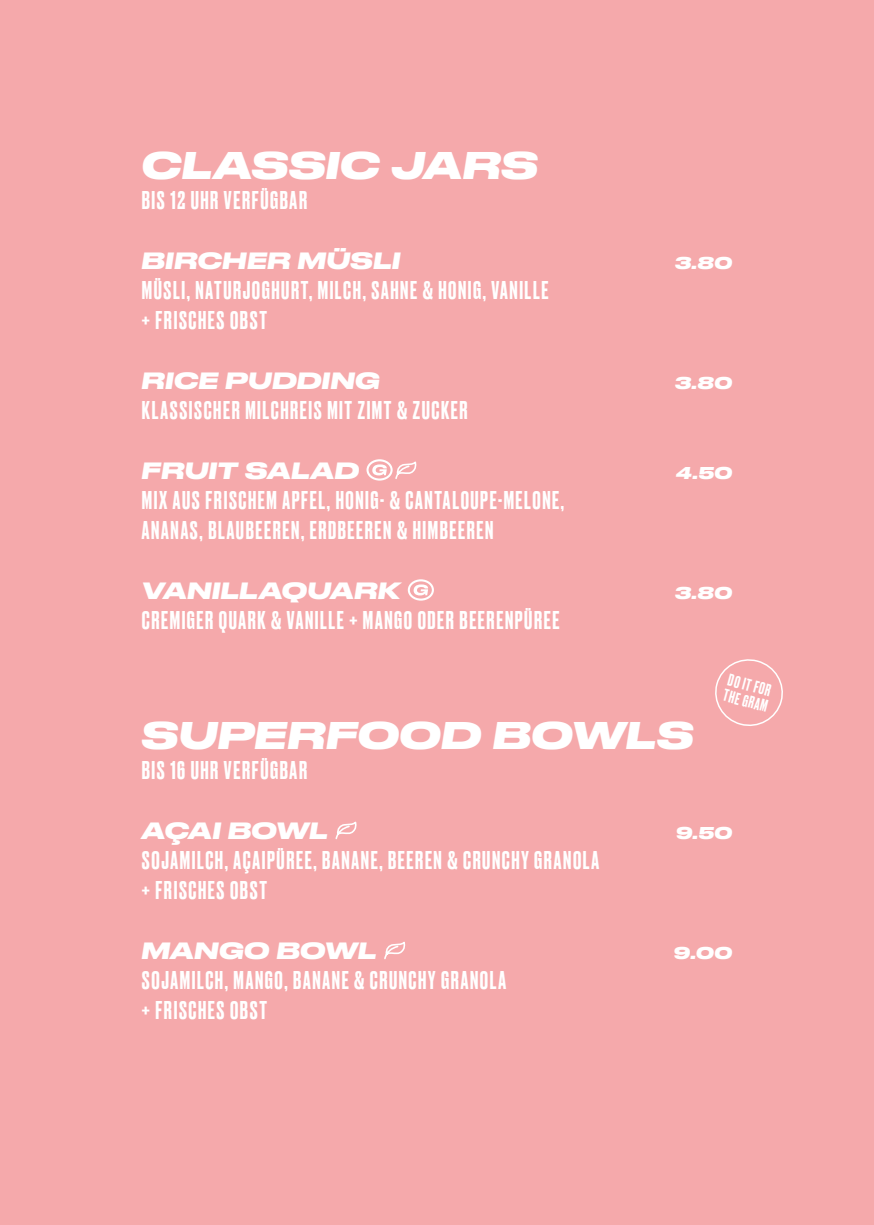
<style>
.page{position:relative;width:874px;height:1225px;background:#fff}
.page>*{position:absolute;margin:0;border:0;box-sizing:border-box;transform-origin:0 0}
.t1{font:italic 700 36px "Druk Wide TT";letter-spacing:.02em;color:#fff}
.Body{font:500 24px "Druk TT";letter-spacing:.07em;color:#fff}
.t2{font:italic 700 22px "Druk Wide TT";letter-spacing:.025em;color:#fff}
.Price{font:italic 700 16px "Druk Wide TT";letter-spacing:.035em;color:#fff}
.t3{font:500 16px/16px "Druk TT";color:#fff}
</style>
<div class="page">
<div style="left:0;top:0;width:873px;height:1225px;background:#f5a9ab"></div>
<div style="left:366px;top:459px;width:26px;height:21px;border:2px solid #fff;border-radius:50%"></div>
<svg style="left:372px;top:464px;width:14px;height:11px"></svg>
<svg style="left:395px;top:461px;width:21px;height:18px"></svg>
<div style="left:407px;top:579px;width:26px;height:21px;border:2px solid #fff;border-radius:50%"></div>
<svg style="left:413px;top:584px;width:15px;height:11px"></svg>
<svg style="left:335px;top:821px;width:21px;height:19px"></svg>
<svg style="left:384px;top:941px;width:21px;height:18px"></svg>
<svg style="left:715px;top:659px;width:68px;height:67px"></svg>
<p class="t1" style="left:142px;top:136px;width:397px">CLASSIC JARS</p>
<p class="Body" style="left:142px;top:184px;width:167px">BIS 12 UHR VERFÜGBAR</p>
<p class="t2" style="left:142px;top:243px;width:259px">BIRCHER MÜSLI</p>
<p class="Body" style="left:142px;top:274px;width:408px">MÜSLI, NATURJOGHURT, MILCH, SAHNE &amp; HONIG, VANILLE</p>
<p class="Body" style="left:142px;top:304px;width:126px">+ FRISCHES OBST</p>
<p class="t2" style="left:142px;top:363px;width:239px">RICE PUDDING</p>
<p class="Body" style="left:142px;top:394px;width:327px">KLASSISCHER MILCHREIS MIT ZIMT &amp; ZUCKER</p>
<p class="t2" style="left:142px;top:453px;width:219px">FRUIT SALAD</p>
<p class="Body" style="left:142px;top:484px;width:423px">MIX AUS FRISCHEM APFEL, HONIG- &amp; CANTALOUPE-MELONE,</p>
<p class="Body" style="left:142px;top:514px;width:353px">ANANAS, BLAUBEEREN, ERDBEEREN &amp; HIMBEEREN</p>
<p class="t2" style="left:142px;top:573px;width:260px">VANILLAQUARK</p>
<p class="Body" style="left:142px;top:604px;width:419px">CREMIGER QUARK &amp; VANILLE + MANGO ODER BEERENPÜREE</p>
<p class="Price" style="left:674px;top:250px;width:58px">3.80</p>
<p class="Price" style="left:674px;top:370px;width:58px">3.80</p>
<p class="Price" style="left:676px;top:460px;width:57px">4.50</p>
<p class="Price" style="left:674px;top:580px;width:58px">3.80</p>
<p class="t3" style="left:729px;top:671px;width:47px;rotate:15deg">DO IT FOR<br>THE GRAM</p>
<p class="t1" style="left:142px;top:706px;width:552px">SUPERFOOD BOWLS</p>
<p class="Body" style="left:142px;top:754px;width:167px">BIS 16 UHR VERFÜGBAR</p>
<p class="t2" style="left:142px;top:813px;width:188px">AÇAI BOWL</p>
<p class="Body" style="left:142px;top:844px;width:458px">SOJAMILCH, AÇAIPÜREE, BANANE, BEEREN &amp; CRUNCHY GRANOLA</p>
<p class="Body" style="left:142px;top:874px;width:126px">+ FRISCHES OBST</p>
<p class="t2" style="left:142px;top:933px;width:236px">MANGO BOWL</p>
<p class="Body" style="left:142px;top:964px;width:365px">SOJAMILCH, MANGO, BANANE &amp; CRUNCHY GRANOLA</p>
<p class="Body" style="left:142px;top:994px;width:126px">+ FRISCHES OBST</p>
<p class="Price" style="left:675px;top:820px;width:58px">9.50</p>
<p class="Price" style="left:673px;top:940px;width:60px">9.00</p>
</div>
